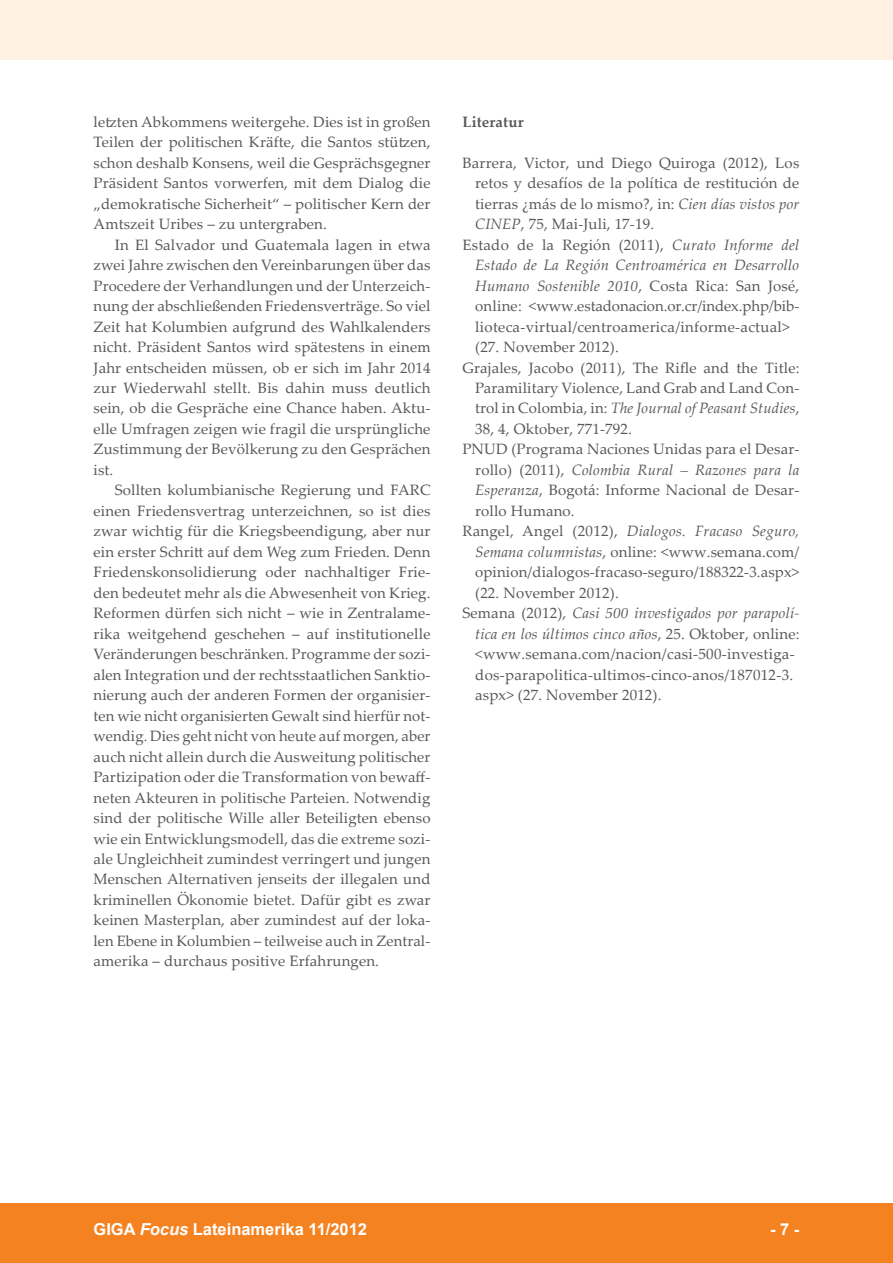
<style>
.page{position:relative;width:893px;height:1263px;background:#fff}
.page>*{position:absolute;margin:0;border:0;box-sizing:border-box;transform-origin:0 0}
.t1{font:700 16.5px "Arial";color:#fff}
.foc__text_fliesstext{font:15px/20.5px "Palatino Linotype";letter-spacing:.01em;color:#57585a;text-align:justify}
.foc__text_literatur{font:15px/20.4px "Palatino Linotype";letter-spacing:.01em;color:#57585a;text-align:justify}
.foc__text_1__absatz{font:15px/20.4px "Palatino Linotype";letter-spacing:.01em;color:#57585a;text-align:justify}
.foc__text_ueberschri{font:700 15px "Palatino Linotype";letter-spacing:.01em;color:#57585a}
.s1{font-style:italic}
</style>
<div class="page">
<div style="left:0;top:1203px;width:893px;height:60px;background:#f58220"></div>
<div style="left:0;top:0;width:893px;height:60px;background:#fef0e2"></div>
<p class="foc__text_1__absatz" style="left:94px;top:111px;width:339px">letzten Abkommens weitergehe. Dies ist in großen Teilen der politischen Kräfte, die Santos stützen, schon deshalb Konsens, weil die Gesprächsgegner Präsident Santos vorwerfen, mit dem Dialog die „demokratische Sicherheit“ – politischer Kern der Amtszeit Uribes – zu untergraben.</p>
<p class="foc__text_fliesstext" style="left:94px;top:234px;width:339px;text-indent:21px">In El Salvador und Guatemala lagen in etwa zwei Jahre zwischen den Vereinbarungen über das Procedere der Verhandlungen und der Unterzeich&shy;nung der abschließenden Friedensverträge. So viel Zeit hat Kolumbien aufgrund des Wahlkalenders nicht. Präsident Santos wird spätestens in einem Jahr entscheiden müssen, ob er sich im Jahr 2014 zur Wiederwahl stellt. Bis dahin muss deutlich sein, ob die Gespräche eine Chance haben. Aktu&shy;elle Umfragen zeigen wie fragil die ursprüngliche Zustimmung der Bevölkerung zu den Gesprächen ist.</p>
<p class="foc__text_fliesstext" style="left:94px;top:479px;width:339px;text-indent:21px">Sollten kolumbianische Regierung und FARC einen Friedensvertrag unterzeichnen, so ist dies zwar wichtig für die Kriegsbeendigung, aber nur ein erster Schritt auf dem Weg zum Frieden. Denn Friedenskonsolidierung oder nachhaltiger Frie&shy;den bedeutet mehr als die Abwesenheit von Krieg.<br>Reformen dürfen sich nicht – wie in Zentralame&shy;rika weitgehend geschehen – auf institutionelle Veränderungen beschränken. Programme der sozi&shy;alen Integration und der rechtsstaatlichen Sanktio&shy;nierung auch der anderen Formen der organisier&shy;ten wie nicht organisierten Gewalt sind hierfür not&shy;wendig. Dies geht nicht von heute auf morgen, aber auch nicht allein durch die Ausweitung politischer Partizipation oder die Transformation von bewaff&shy;neten Akteuren in politische Parteien. Notwendig sind der politische Wille aller Beteiligten ebenso wie ein Entwicklungsmodell, das die extreme sozi&shy;ale Ungleichheit zumindest verringert und jungen Menschen Alternativen jenseits der illegalen und kriminellen Ökonomie bietet. Dafür gibt es zwar keinen Masterplan, aber zumindest auf der loka&shy;len Ebene in Kolumbien – teilweise auch in Zentral&shy;amerika – durchaus positive Erfahrungen.</p>
<p class="foc__text_ueberschri" style="left:462px;top:111px;width:63px">Literatur</p>
<p class="foc__text_literatur" style="left:475px;top:152px;width:326px;text-indent:-13px">Barrera, Victor, und Diego Quiroga (2012), Los retos y desafíos de la política de restitución de tierras ¿más de lo mismo?, in: <span class="s1">Cien días vistos por CINEP</span>, 75, Mai-Juli, 17-19.</p>
<p class="foc__text_literatur" style="left:475px;top:234px;width:326px;text-align:left;text-indent:-13px">Estado de la Región (2011), <span class="s1">Curato Informe del Estado de La Región Centroamérica en Desarrollo Humano Sostenible 2010</span>, Costa Rica: San José, online: &lt;www.estadonacion.or.cr/index.php/bib&shy;lioteca-virtual/centroamerica/informe-actual&gt; (27. November 2012).</p>
<p class="foc__text_literatur" style="left:475px;top:357px;width:326px;text-indent:-13px">Grajales, Jacobo (2011), The Rifle and the Title:<br>Paramilitary Violence, Land Grab and Land Con&shy;trol in Colombia, in: <span class="s1">The Journal of Peasant Studies</span>, 38, 4, Oktober, 771-792.</p>
<p class="foc__text_literatur" style="left:475px;top:438px;width:326px;text-indent:-13px">PNUD (Programa Naciones Unidas para el Desar&shy;rollo) (2011), <span class="s1">Colombia Rural – Razones para la Esperanza</span>, Bogotá: Informe Nacional de Desar&shy;rollo Humano.</p>
<p class="foc__text_literatur" style="left:475px;top:520px;width:326px;text-indent:-13px">Rangel, Angel (2012), <span class="s1">Dialogos. Fracaso Seguro, Semana columnistas</span>, online: &lt;www.semana.com/ opinion/dialogos-fracaso-seguro/188322-3.aspx&gt; (22. November 2012).</p>
<p class="foc__text_literatur" style="left:475px;top:602px;width:326px;text-align:left;text-indent:-13px">Semana (2012), <span class="s1">Casi 500 investigados por parapolí&shy;tica en los últimos cinco años</span>, 25. Oktober, online: &lt;www.semana.com/nacion/casi-500-investiga&shy;dos-parapolitica-ultimos-cinco-anos/187012-3. aspx&gt; (27. November 2012).</p>
<p class="t1" style="left:94px;top:1218px;width:275px">GIGA <span class="s1">Focus</span> Lateinamerika 11/2012</p>
<p class="t1" style="left:770px;top:1218px;width:31px">- 7 -</p>
</div>
